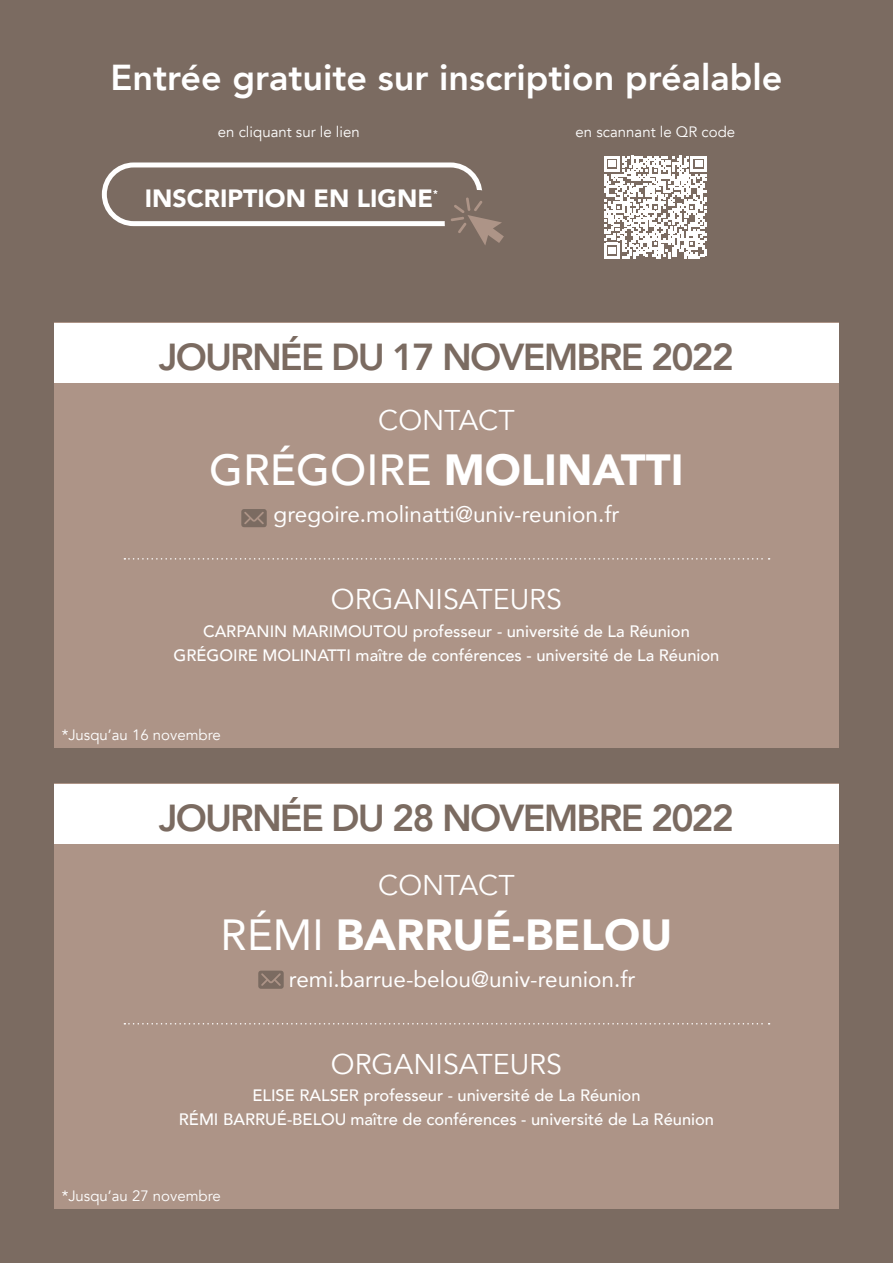
<style>
.page{position:relative;width:893px;height:1263px;background:#7b6b61}
.page>*{position:absolute;margin:0;border:0;box-sizing:border-box;transform-origin:0 0}
.MODALITES{font:900 43.5px "Avenir";color:#fff}
.MODALITES-2{font:800 37.5px "Avenir";letter-spacing:-.05em;color:#7b6b61}
.t1{font:800 36px "Avenir";color:#fff}
.t2{font:28.5px "Avenir";color:#fff}
.t3{font:900 24.9px "Avenir";color:#fff}
.MODALITES-3{font:22.5px "Avenir";color:#fff}
.t4{font:500 16.5px "Avenir";color:#fff}
.LIEU_EXERCICE{font:15px "Avenir";color:#fff}
.t5{font:900 10.05px "Avenir";color:#fff}
.s1{font-weight:500}
.s2{font-weight:400}
</style>
<div class="page">
<div style="left:54px;top:323px;width:785px;height:425px;background:#ad9487"></div>
<div style="left:54px;top:784px;width:785px;height:425px;background:#ad9487"></div>
<div style="left:54px;top:323px;width:785px;height:59px;background:#fff"></div>
<div style="left:54px;top:784px;width:785px;height:59px;background:#fff"></div>
<div style="left:102px;top:162px;width:380px;height:64px;border:5px solid #fff;border-radius:29px"></div>
<div style="left:445px;top:190px;width:65px;height:65px;background:#7b6b61;border-radius:50%"></div>
<svg style="left:451px;top:197px;width:53px;height:48px"></svg>
<svg style="left:258px;top:971px;width:26px;height:18px"></svg>
<svg style="left:241px;top:509px;width:26px;height:18px"></svg>
<svg style="left:124px;top:1023px;width:646px;height:1px"></svg>
<svg style="left:124px;top:558px;width:646px;height:2px"></svg>
<svg style="left:604px;top:156px;width:103px;height:102px"></svg>
<p class="t1" style="left:110px;top:49px;width:674px">Entrée gratuite sur inscription préalable</p>
<p class="LIEU_EXERCICE" style="left:218px;top:123px;width:143px">en cliquant sur le lien</p>
<p class="LIEU_EXERCICE" style="left:576px;top:123px;width:161px">en scannant le QR code</p>
<p class="t3" style="left:145px;top:177px;width:290px">INSCRIPTION EN LIGNE</p>
<p class="t5" style="left:433px;top:185px;width:6px">*</p>
<p class="MODALITES-2" style="left:159px;top:328px;width:577px">JOURNÉE DU 17 NOVEMBRE 2022</p>
<p class="t2" style="left:378px;top:404px;width:138px">CONTACT</p>
<p class="MODALITES" style="left:209px;top:432px;width:476px"><span class="s1">GRÉGOIRE</span> MOLINATTI</p>
<p class="MODALITES-3" style="left:274px;top:496px;width:347px">gregoire.molinatti@univ-reunion.fr</p>
<p class="t2" style="left:331px;top:582px;width:233px">ORGANISATEURS</p>
<p class="t4" style="left:203px;top:616px;width:488px">CARPANIN MARIMOUTOU professeur - université de La Réunion</p>
<p class="t4" style="left:174px;top:640px;width:547px">GRÉGOIRE MOLINATTI maître de conférences - université de La Réunion</p>
<p class="LIEU_EXERCICE" style="left:62px;top:726px;width:160px">*Jusqu’au 16 novembre</p>
<p class="MODALITES-2" style="left:159px;top:788px;width:577px">JOURNÉE DU 28 NOVEMBRE 2022</p>
<p class="t2" style="left:378px;top:868px;width:138px">CONTACT</p>
<p class="MODALITES" style="left:220px;top:897px;width:453px"><span class="s2">RÉMI</span> BARRUÉ-BELOU</p>
<p class="MODALITES-3" style="left:289px;top:961px;width:348px">remi.barrue-belou@univ-reunion.fr</p>
<p class="t2" style="left:331px;top:1047px;width:233px">ORGANISATEURS</p>
<p class="t4" style="left:252px;top:1081px;width:390px">ELISE RALSER professeur - université de La Réunion</p>
<p class="t4" style="left:179px;top:1105px;width:537px">RÉMI BARRUÉ-BELOU maître de conférences - université de La Réunion</p>
<p class="LIEU_EXERCICE" style="left:62px;top:1187px;width:160px">*Jusqu’au 27 novembre</p>
</div>
